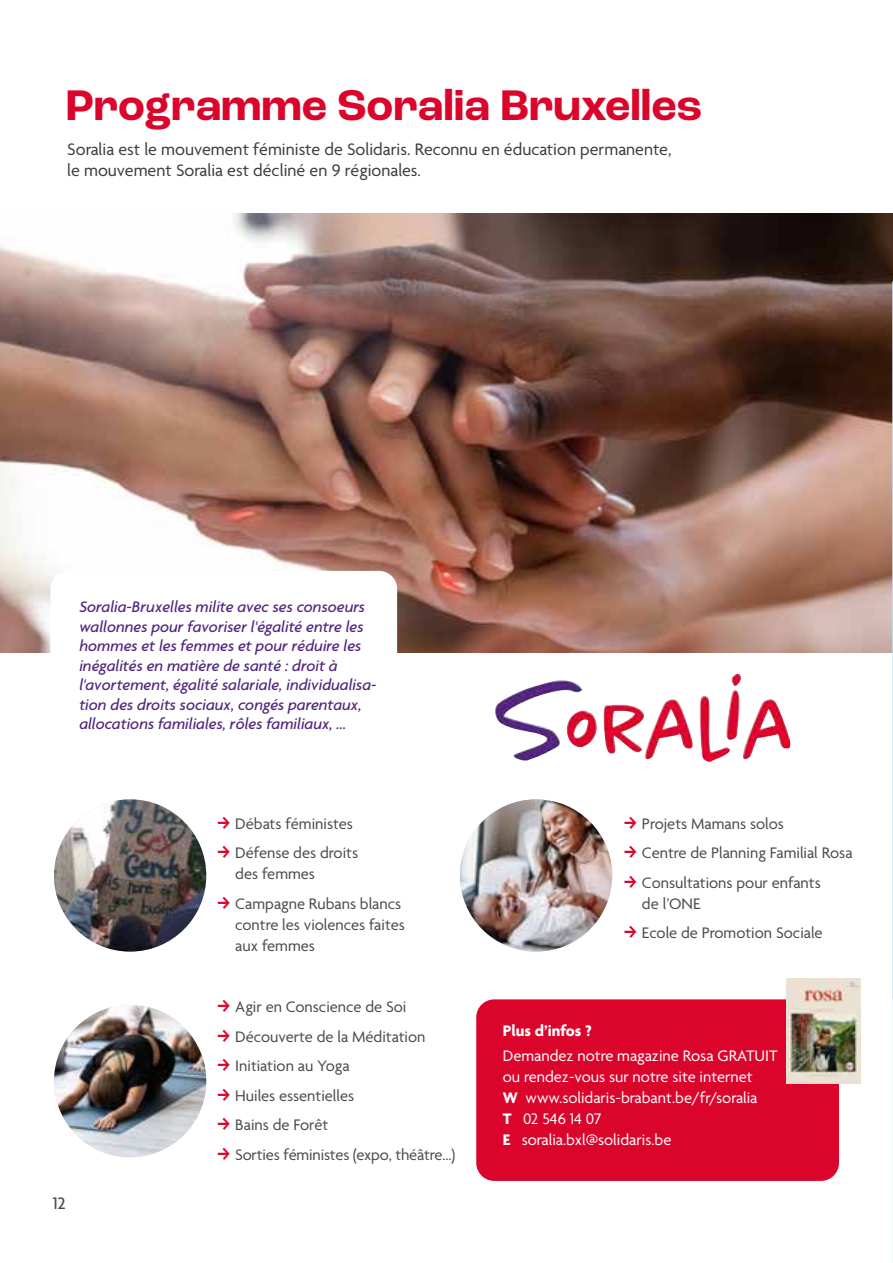
<style>
.page{position:relative;width:893px;height:1263px;background:#fff}
.page>*{position:absolute;margin:0;border:0;box-sizing:border-box;transform-origin:0 0}
.t1{font:700 45px "Roc Grotesk";color:#db052c}
.t2{font:18px/21px "Agenda";color:#3c3c3b}
.t3{font:500 18px "Agenda";color:#4a4a49}
.t4{font:16.5px/29.5px "Agenda";color:#4a4a49}
.t5{font:italic 500 16.5px/19.5px "Agenda";color:#53257d}
.t6{font:16.5px/21px "Agenda";color:#fff}
.t7{font:700 16.5px "Agenda";color:#fff}
.s1{font-weight:700}
</style>
<div class="page">
<img style="left:0;top:214px;width:892px;height:439px">
<img style="left:495px;top:674px;width:296px;height:88px">
<img style="left:54px;top:1005px;width:152px;height:152px;border-radius:76px">
<img style="left:54px;top:799px;width:152px;height:152px;border-radius:76px">
<img style="left:460px;top:799px;width:152px;height:152px;border-radius:76px">
<svg style="left:892px;top:213px;width:1px;height:1050px"></svg>
<div style="left:476px;top:999px;width:363px;height:182px;background:#db052c;border-radius:18px"></div>
<div style="left:50px;top:571px;width:347px;height:181px;background:#fff;border-radius:18px"></div>
<img style="left:786px;top:978px;width:75px;height:105px">
<h1 class="t1" style="left:66px;top:78px;width:638px">Programme Soralia Bruxelles</h1>
<p class="t2" style="left:67px;top:140px;width:606px">Soralia est le mouvement féministe de Solidaris. Reconnu en éducation permanente, le mouvement Soralia est décliné en 9 régionales.</p>
<p class="t5" style="left:79px;top:597px;width:299px">Soralia-Bruxelles milite avec ses consoeurs wallonnes pour favoriser l'égalité entre les hommes et les femmes et pour réduire les inégalités en matière de santé : droit à l'avortement, égalité salariale, individualisa&shy;tion des droits sociaux, congés parentaux, allocations familiales, rôles familiaux, ...</p>
<p class="t3" style="left:53px;top:1193px;width:15px">12</p>
<p class="t4" style="left:235px;top:810px;width:124px">Débats féministes<br>Défense des droits</p>
<p class="t4" style="left:235px;top:860px;width:168px">des femmes<br>Campagne Rubans blancs</p>
<p class="t4" style="left:235px;top:915px;width:171px;line-height:21px">contre les violences faites aux femmes</p>
<p class="t4" style="left:235px;top:993px;width:222px">Agir en Conscience de Soi<br>Découverte de la Méditation<br>Initiation au Yoga<br>Huiles essentielles<br>Bains de Forêt<br>Sorties féministes (expo, théâtre...)</p>
<p class="t4" style="left:642px;top:810px;width:212px">Projets Mamans solos<br>Centre de Planning Familial Rosa<br>Consultations pour enfants</p>
<p class="t4" style="left:642px;top:890px;width:182px">de l’ONE<br>Ecole de Promotion Sociale</p>
<p class="t7" style="left:503px;top:1022px;width:90px">Plus d’infos ?</p>
<p class="t6" style="left:503px;top:1046px;width:276px">Demandez notre magazine Rosa GRATUIT ou rendez-vous sur notre site internet<br><span class="s1">W</span> www.solidaris-brabant.be/fr/soralia<br><span class="s1">T</span> 02 546 14 07<br><span class="s1">E</span> soralia.bxl@solidaris.be</p>
</div>
